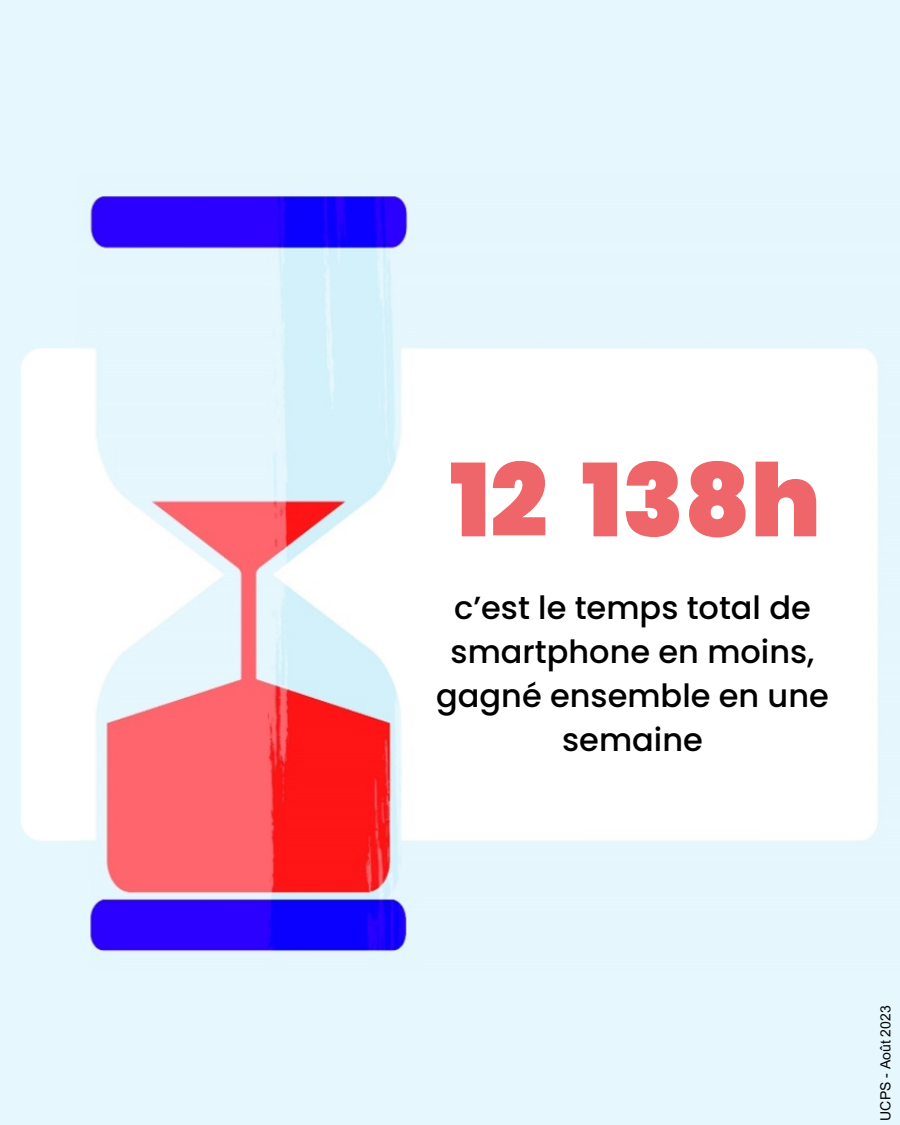
<style>
.page{position:relative;width:900px;height:1125px;background:#e6f7fe}
.page>*{position:absolute;margin:0;border:0;box-sizing:border-box;transform-origin:0 0}
.t1{font:900 101px "Poppins";color:#ee6669}
.t2{font:500 32px/44.2px "Poppins";color:#000;text-align:center}
.t3{font:14px "Arial MT Pro";color:#000}
</style>
<div class="page">
<img style="left:22px;top:196px;width:856px;height:756px">
<div style="left:22px;top:75px;width:53px;height:270px;background:#e6f7fe"></div>
<div style="left:37px;top:844px;width:53px;height:261px;background:#e6f7fe"></div>
<div style="left:424px;top:428px;width:444px;height:372px;background:#fff"></div>
<p class="t1" style="left:450px;top:430px;width:372px">12 138h</p>
<p class="t2" style="left:436px;top:585px;width:394px">c’est le temps total de smartphone en moins, gagné ensemble en une semaine</p>
<p class="t3" style="left:880px;top:1121px;width:117px;rotate:-90deg">UCPS - Août 2023</p>
</div>
